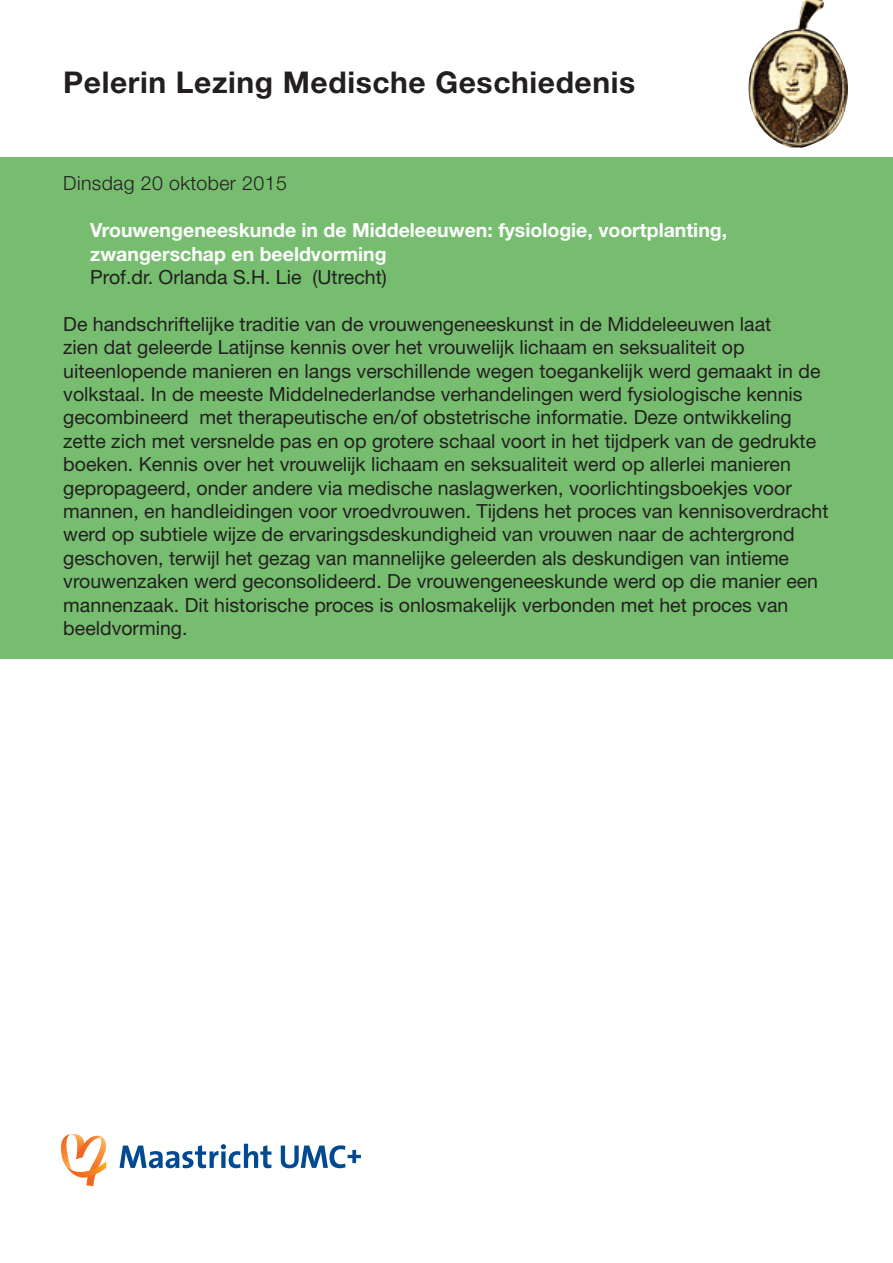
<style>
.page{position:relative;width:893px;height:1263px;background:#fff}
.page>*{position:absolute;margin:0;border:0;box-sizing:border-box;transform-origin:0 0}
.t1{font:700 30px "Helvetica Neue LT Pro";letter-spacing:.02em;color:#231f20}
.t2{font:19.5px/23.4px "Helvetica Neue LT Pro";color:#231f20}
.t3{font:700 19.5px/23.4px "Helvetica Neue LT Pro";color:#fff}
.t4{font:300 19.5px "Helvetica Neue LT Pro";letter-spacing:.02em;color:#231f20}
</style>
<div class="page">
<div style="left:0;top:157px;width:893px;height:501px;background:#76bd6f"></div>
<img style="left:748px;top:0;width:100px;height:148px">
<svg style="left:61px;top:1134px;width:46px;height:52px"></svg>
<svg style="left:119px;top:1144px;width:242px;height:24px"></svg>
<h1 class="t1" style="left:63px;top:64px;width:573px">Pelerin Lezing Medische Geschiedenis</h1>
<p class="t4" style="left:63px;top:171px;width:225px">Dinsdag 20 oktober 2015</p>
<p class="t3" style="left:90px;top:218px;width:638px">Vrouwengeneeskunde in de Middeleeuwen: fysiologie, voortplanting, zwangerschap en beeldvorming</p>
<p class="t2" style="left:90px;top:265px;width:298px">Prof.dr. Orlanda S.H. Lie (Utrecht)</p>
<p class="t2" style="left:63px;top:312px;width:767px">De handschriftelĳke traditie van de vrouwengeneeskunst in de Middeleeuwen laat<br>zien dat geleerde Latĳnse kennis over het vrouwelĳk lichaam en seksualiteit op uiteenlopende manieren en langs verschillende wegen toegankelĳk werd gemaakt in de volkstaal. In de meeste Middelnederlandse verhandelingen werd fysiologische kennis gecombineerd met therapeutische en/of obstetrische informatie. Deze ontwikkeling zette zich met versnelde pas en op grotere schaal voort in het tĳdperk van de gedrukte boeken. Kennis over het vrouwelĳk lichaam en seksualiteit werd op allerlei manieren gepropageerd, onder andere via medische naslagwerken, voorlichtingsboekjes voor mannen, en handleidingen voor vroedvrouwen. Tĳdens het proces van kennisoverdracht werd op subtiele wĳze de ervaringsdeskundigheid van vrouwen naar de achtergrond geschoven, terwĳl het gezag van mannelĳke geleerden als deskundigen van intieme vrouwenzaken werd geconsolideerd. De vrouwengeneeskunde werd op die manier een mannenzaak. Dit historische proces is onlosmakelĳk verbonden met het proces van beeldvorming.</p>
</div>
